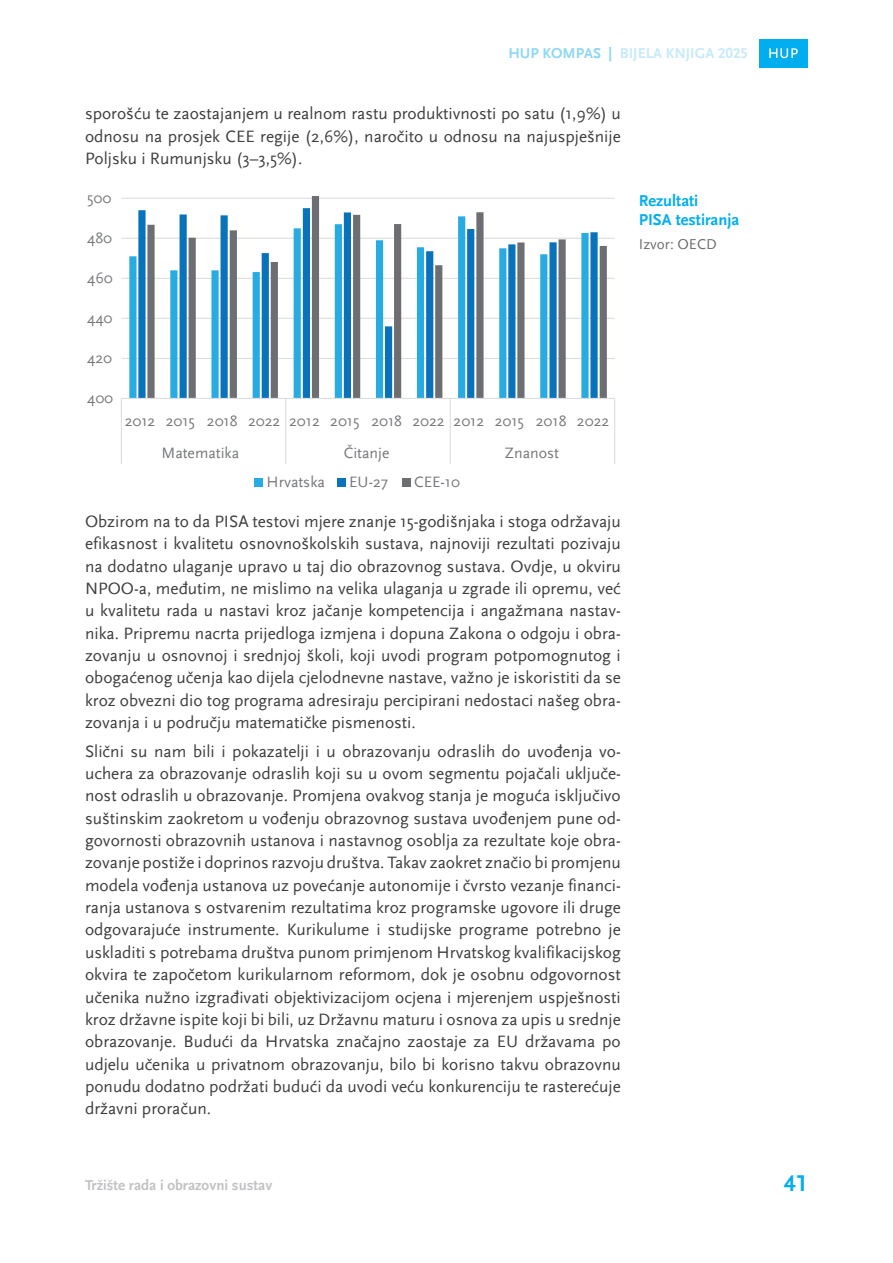
<style>
.page{position:relative;width:893px;height:1263px;background:#fff}
.page>*{position:absolute;margin:0;border:0;box-sizing:border-box;transform-origin:0 0}
.t1{font:700 24px "Scala Sans CELF";color:#00aeef}
.t2{font:17.25px/22.4px "Scala Sans CE";color:#3e3e3f;text-align:justify}
.t3{font:700 16.5px/19.5px "Scala Sans CELF";color:#00aeef}
.t4{font:15.75px/32.7px "Scala Sans CE";color:#76787b}
.t5{font:700 15px "Scala Sans CELF";color:#c1c2c4}
.t6{font:700 15px "Scala Sans CELF";color:#c6eafa}
.t7{font:15px "Scala Sans CE";color:#6c6d70}
.s1{color:#8dd7f7}
</style>
<div class="page">
<div style="left:760px;top:39px;width:48px;height:29px;background:#00aeef"></div>
<svg style="left:769px;top:48px;width:29px;height:10px"></svg>
<hr style="left:121px;top:358px;width:494px;height:1px;background:#dcdddf">
<hr style="left:121px;top:318px;width:494px;height:1px;background:#dcdddf">
<hr style="left:121px;top:278px;width:494px;height:1px;background:#dcdddf">
<hr style="left:121px;top:238px;width:494px;height:1px;background:#dcdddf">
<hr style="left:121px;top:198px;width:494px;height:1px;background:#dcdddf">
<svg style="left:147px;top:196px;width:460px;height:202px"></svg>
<hr style="left:121px;top:398px;width:494px;height:1px;background:#dcdddf">
<hr style="left:121px;top:398px;width:1px;height:33px;background:#dcdddf">
<hr style="left:285px;top:398px;width:1px;height:33px;background:#dcdddf">
<hr style="left:450px;top:398px;width:1px;height:33px;background:#dcdddf">
<hr style="left:614px;top:398px;width:1px;height:33px;background:#dcdddf">
<hr style="left:121px;top:431px;width:1px;height:33px;background:#dcdddf">
<hr style="left:285px;top:431px;width:1px;height:33px;background:#dcdddf">
<hr style="left:450px;top:431px;width:1px;height:33px;background:#dcdddf">
<hr style="left:614px;top:431px;width:1px;height:33px;background:#dcdddf">
<div style="left:254px;top:479px;width:9px;height:8px;background:#27abe2"></div>
<div style="left:337px;top:479px;width:8px;height:8px;background:#0872ba"></div>
<div style="left:402px;top:479px;width:8px;height:8px;background:#6d6e71"></div>
<p class="t6" style="left:508px;top:45px;width:241px"><span class="s1">HUP KOMPAS |</span> BIJELA KNJIGA 2025</p>
<p class="t2" style="left:85px;top:103px;width:537px">sporošću te zaostajanjem u realnom rastu produktivnosti po satu (1,9%) u odnosu na prosjek CEE regije (2,6%), naročito u odnosu na najuspješnije Poljsku i Rumunjsku (3–3,5%).</p>
<p class="t4" style="left:87px;top:182px;width:26px">500</p>
<p class="t4" style="left:87px;top:222px;width:27px">480</p>
<p class="t4" style="left:87px;top:262px;width:27px">460</p>
<p class="t4" style="left:87px;top:302px;width:27px">440</p>
<p class="t4" style="left:87px;top:342px;width:26px">420</p>
<p class="t4" style="left:87px;top:382px;width:28px">400</p>
<p class="t4" style="left:161px;top:404px;width:449px;text-indent:-37px">2012 2015 2018 2022 2012 2015 2018 2022 2012 2015 2018 2022<br>Matematika</p>
<p class="t4" style="left:344px;top:437px;width:47px">Čitanje</p>
<p class="t4" style="left:505px;top:437px;width:56px">Znanost</p>
<p class="t4" style="left:267px;top:466px;width:60px">Hrvatska</p>
<p class="t4" style="left:349px;top:466px;width:40px">EU-27</p>
<p class="t4" style="left:414px;top:466px;width:47px">CEE-10</p>
<p class="t2" style="left:85px;top:510px;width:537px">Obzirom na to da PISA testovi mjere znanje 15-godišnjaka i stoga održavaju efikasnost i kvalitetu osnovnoškolskih sustava, najnoviji rezultati pozivaju na dodatno ulaganje upravo u taj dio obrazovnog sustava. Ovdje, u okviru NPOO-a, međutim, ne mislimo na velika ulaganja u zgrade ili opremu, već u kvalitetu rada u nastavi kroz jačanje kompetencija i angažmana nastav&shy;nika. Pripremu nacrta prijedloga izmjena i dopuna Zakona o odgoju i obra&shy;zovanju u osnovnoj i srednjoj školi, koji uvodi program potpomognutog i obogaćenog učenja kao dijela cjelodnevne nastave, važno je iskoristiti da se kroz obvezni dio tog programa adresiraju percipirani nedostaci našeg obra&shy;zovanja i u području matematičke pismenosti.</p>
<p class="t2" style="left:85px;top:740px;width:537px">Slični su nam bili i pokazatelji i u obrazovanju odraslih do uvođenja vo&shy;uchera za obrazovanje odraslih koji su u ovom segmentu pojačali uključe&shy;nost odraslih u obrazovanje. Promjena ovakvog stanja je moguća isključivo suštinskim zaokretom u vođenju obrazovnog sustava uvođenjem pune od&shy;govornosti obrazovnih ustanova i nastavnog osoblja za rezultate koje obra&shy;zovanje postiže i doprinos razvoju društva. Takav zaokret značio bi promjenu modela vođenja ustanova uz povećanje autonomije i čvrsto vezanje financi&shy;ranja ustanova s ostvarenim rezultatima kroz programske ugovore ili druge odgovarajuće instrumente. Kurikulume i studijske programe potrebno je uskladiti s potrebama društva punom primjenom Hrvatskog kvalifikacijskog okvira te započetom kurikularnom reformom, dok je osobnu odgovornost učenika nužno izgrađivati objektivizacijom ocjena i mjerenjem uspješnosti kroz državne ispite koji bi bili, uz Državnu maturu i osnova za upis u srednje obrazovanje. Budući da Hrvatska značajno zaostaje za EU državama po udjelu učenika u privatnom obrazovanju, bilo bi korisno takvu obrazovnu ponudu dodatno podržati budući da uvodi veću konkurenciju te rasterećuje državni proračun.</p>
<p class="t3" style="left:639px;top:191px;width:102px">Rezultati<br>PISA testiranja</p>
<p class="t7" style="left:639px;top:236px;width:79px">Izvor: OECD</p>
<p class="t5" style="left:85px;top:1177px;width:189px">Tržište rada i obrazovni sustav</p>
<h1 class="t1" style="left:784px;top:1170px;width:25px">41</h1>
</div>
